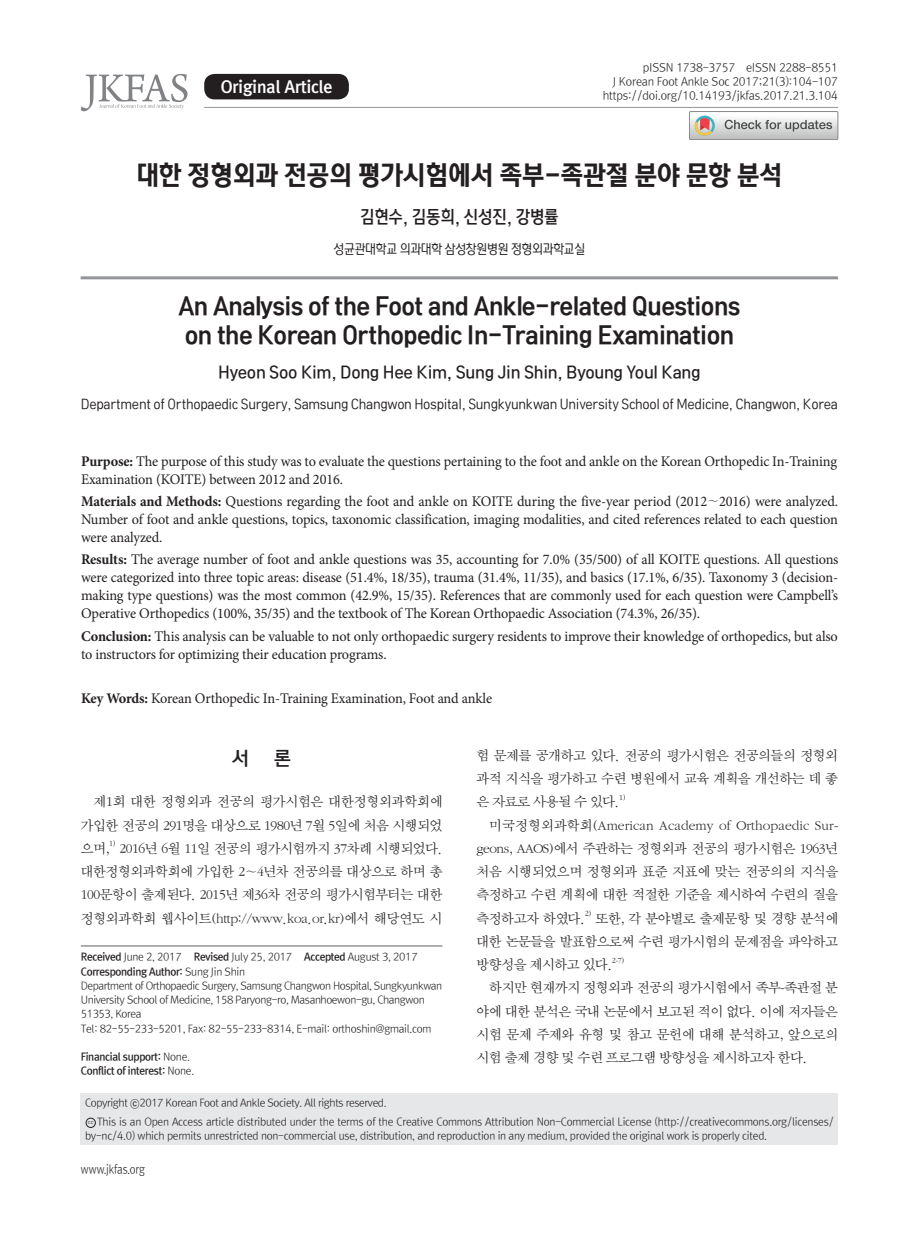
<style>
.page{position:relative;width:919px;height:1238px;background:#fff}
.page>*{position:absolute;margin:0;border:0;box-sizing:border-box;transform-origin:0 0}
.t1{font:27px "Rix Head B";letter-spacing:-.02em;color:#231f20;scale:.95 1}
.t2{font:24px/28.5px "Rix Head B";letter-spacing:-.025em;color:#231f20;scale:.95 1}
.t3{font:19.5px "Rix Head M";color:#231f20}
.t4{font:18px "Rix Head M";letter-spacing:-.02em;color:#231f20;scale:.9 1}
.t5{font:16.5px "Rix Head M";letter-spacing:-.02em;color:#231f20;scale:.95 1}
.t6{font:16.5px "Rix M Go EB";color:#fff}
.t7{font:14.7px/18px "Minion Pro";letter-spacing:-.01em;color:#231f20}
.t8{font:14.25px/23.2px "Sand Sm";letter-spacing:-.03em;color:#231f20;text-align:justify}
.t9{font:13.5px "Rix Head L";letter-spacing:-.025em;color:#231f20;scale:.9 1}
.t10{font:12px "Rix M Go L";letter-spacing:-.01em;color:#231f20;scale:.85 1}
.t11{font:11.25px/14.2px "Rix M Go L";letter-spacing:-.02em;color:#231f20;text-align:right}
.t12{font:10.5px/14.2px "Rix M Go L";letter-spacing:-.03em;color:#231f20}
.t13{font:10.5px/14.2px "Rix M Go B";letter-spacing:-.03em;color:#231f20}
.t14{font:10.5px "Rix M Go M";color:#231f20}
.t15{font:8.25px "Sand Sm";color:#231f20}
.t16{font:4.35px "Gothic 725 BT Black A";color:#6c6d70}
.s1{font-weight:700}
.s2{font-family:"Sand Sm";font-size:13.5px}
.s3{font-family:"Rix M Go B"}
.s4{font-family:"Rix M Go L"}
</style>
<div class="page">
<div style="left:204px;top:74px;width:145px;height:25px;background:#231f20;border-radius:10px"></div>
<svg style="left:81px;top:74px;width:106px;height:37px"></svg>
<hr style="left:204px;top:107px;width:634px;height:1px;background:#939598">
<div style="left:81px;top:1093px;width:757px;height:52px;background:#e6e7e9"></div>
<div style="left:86px;top:1117px;width:10px;height:10px;border:1px solid #231f20;border-radius:50%"></div>
<svg style="left:689px;top:111px;width:148px;height:29px"></svg>
<hr style="left:81px;top:945px;width:361px;height:1px;background:#939598">
<hr style="left:81px;top:276px;width:756px;height:3px;background:#939598">
<p class="t6" style="left:221px;top:78px;width:113px">Original Article</p>
<p class="t11" style="left:602px;top:60px;width:236px">pISSN 1738-3757 eISSN 2288-8551<br>J Korean Foot Ankle Soc 2017;21(3):104-107 https://doi.org/10.14193/jkfas.2017.21.3.104</p>
<h1 class="t1" style="left:136px;top:159px;width:681px">대한 정형외과 전공의 평가시험에서 족부-족관절 분야 문항 분석</h1>
<p class="t4" style="left:360px;top:206px;width:222px">김현수, 김동희, 신성진, 강병률</p>
<p class="t9" style="left:333px;top:240px;width:281px">성균관대학교 의과대학 삼성창원병원 정형외과학교실</p>
<h2 class="t2" style="left:178px;top:291px;width:593px">An Analysis of the Foot and Ankle-related Questions on the Korean Orthopedic In-Training Examination</h2>
<p class="t5" style="left:218px;top:362px;width:509px">Hyeon Soo Kim, Dong Hee Kim, Sung Jin Shin, Byoung Youl Kang</p>
<p class="t9" style="left:81px;top:396px;width:842px">Department of Orthopaedic Surgery, Samsung Changwon Hospital, Sungkyunkwan University School of Medicine, Changwon, Korea</p>
<p class="t7" style="left:81px;top:452px;width:757px"><span class="s1">Purpose:</span> The purpose of this study was to evaluate the questions pertaining to the foot and ankle on the Korean Orthopedic In-Training<br>Examination (KOITE) between 2012 and 2016.</p>
<p class="t7" style="left:81px;top:492px;width:758px;text-align:justify"><span class="s1">Materials and Methods:</span> Questions regarding the foot and ankle on KOITE during the five-year period (2012<span class="s2">∼</span>2016) were analyzed.<br>Number of foot and ankle questions, topics, taxonomic classification, imaging modalities, and cited references related to each question were analyzed.</p>
<p class="t7" style="left:81px;top:550px;width:758px;text-align:justify"><span class="s1">Results:</span> The average number of foot and ankle questions was 35, accounting for 7.0% (35/500) of all KOITE questions. All questions were categorized into three topic areas: disease (51.4%, 18/35), trauma (31.4%, 11/35), and basics (17.1%, 6/35). Taxonomy 3 (decision&shy;making type questions) was the most common (42.9%, 15/35). References that are commonly used for each question were Campbell’s Operative Orthopedics (100%, 35/35) and the textbook of The Korean Orthopaedic Association (74.3%, 26/35).</p>
<p class="t7" style="left:81px;top:627px;width:758px"><span class="s1">Conclusion:</span> This analysis can be valuable to not only orthopaedic surgery residents to improve their knowledge of orthopedics, but also to instructors for optimizing their education programs.</p>
<p class="t7" style="left:81px;top:689px;width:412px"><span class="s1">Key Words:</span> Korean Orthopedic In-Training Examination, Foot and ankle</p>
<h3 class="t3" style="left:232px;top:746px;width:19px">서</h3>
<h3 class="t3" style="left:274px;top:746px;width:19px">론</h3>
<p class="t8" style="left:81px;top:790px;width:363px;text-indent:13px">제1회 대한 정형외과 전공의 평가시험은 대한정형외과학회에 가입한 전공의 291명을 대상으로 1980년 7월 5일에 처음 시행되었 으며,</p>
<p class="t15" style="left:109px;top:839px;width:8px">1)</p>
<p class="t8" style="left:81px;top:837px;width:363px;text-indent:39px">2016년 6월 11일 전공의 평가시험까지 37차례 시행되었다. 대한정형외과학회에 가입한 2∼4년차 전공의를 대상으로 하며 총 100문항이 출제된다. 2015년 제36차 전공의 평가시험부터는 대한 정형외과학회 웹사이트(http://www.koa.or.kr)에서 해당연도 시</p>
<p class="t12" style="left:81px;top:950px;width:338px"><span class="s3">Received</span> June 2, 2017 <span class="s3">Revised</span> July 25, 2017 <span class="s3">Accepted</span> August 3, 2017</p>
<p class="t13" style="left:81px;top:964px;width:166px">Corresponding Author: <span class="s4">Sung Jin Shin</span></p>
<p class="t12" style="left:81px;top:978px;width:363px">Department of Orthopaedic Surgery, Samsung Changwon Hospital, Sungkyunkwan University School of Medicine, 158 Paryong-ro, Masanhoewon-gu, Changwon 51353, Korea<br>Tel: 82-55-233-5201, Fax: 82-55-233-8314, E-mail: orthoshin@gmail.com</p>
<p class="t13" style="left:81px;top:1049px;width:115px">Financial support: <span class="s4">None.<br></span>Conflict of interest: <span class="s4">None.</span></p>
<p class="t12" style="left:85px;top:1095px;width:303px">Copyright 2017 Korean Foot and Ankle Society. All rights reserved.</p>
<p class="t14" style="left:130px;top:1098px;width:11px">ⓒ</p>
<p class="t8" style="left:476px;top:744px;width:363px">험 문제를 공개하고 있다. 전공의 평가시험은 전공의들의 정형외 과적 지식을 평가하고 수련 병원에서 교육 계획을 개선하는 데 좋 은 자료로 사용될 수 있다.</p>
<p class="t15" style="left:619px;top:793px;width:8px">1)</p>
<p class="t8" style="left:476px;top:813px;width:363px;text-indent:13px">미국정형외과학회(American Academy of Orthopaedic Sur&shy;geons, AAOS)에서 주관하는 정형외과 전공의 평가시험은 1963년 처음 시행되었으며 정형외과 표준 지표에 맞는 전공의의 지식을 측정하고 수련 계획에 대한 적절한 기준을 제시하여 수련의 질을 측정하고자 하였다.</p>
<p class="t15" style="left:584px;top:909px;width:8px">2)</p>
<p class="t8" style="left:476px;top:906px;width:363px;text-indent:119px">또한, 각 분야별로 출제문항 및 경향 분석에 대한 논문들을 발표함으로써 수련 평가시험의 문제점을 파악하고 방향성을 제시하고 있다.</p>
<p class="t15" style="left:612px;top:956px;width:14px">2-7)</p>
<p class="t8" style="left:476px;top:976px;width:363px;text-indent:13px">하지만 현재까지 정형외과 전공의 평가시험에서 족부-족관절 분 야에 대한 분석은 국내 논문에서 보고된 적이 없다. 이에 저자들은 시험 문제 주제와 유형 및 참고 문헌에 대해 분석하고, 앞으로의 시험 출제 경향 및 수련 프로그램 방향성을 제시하고자 한다.</p>
<p class="t12" style="left:97px;top:1115px;width:738px">This is an Open Access article distributed under the terms of the Creative Commons Attribution Non-Commercial License (http://creativecommons.org/licenses/</p>
<p class="t16" style="left:88px;top:1120px;width:7px">CC</p>
<p class="t12" style="left:85px;top:1128px;width:683px">by-nc/4.0) which permits unrestricted non-commercial use, distribution, and reproduction in any medium, provided the original work is properly cited.</p>
<p class="t10" style="left:81px;top:1163px;width:77px">www.jkfas.org</p>
</div>
